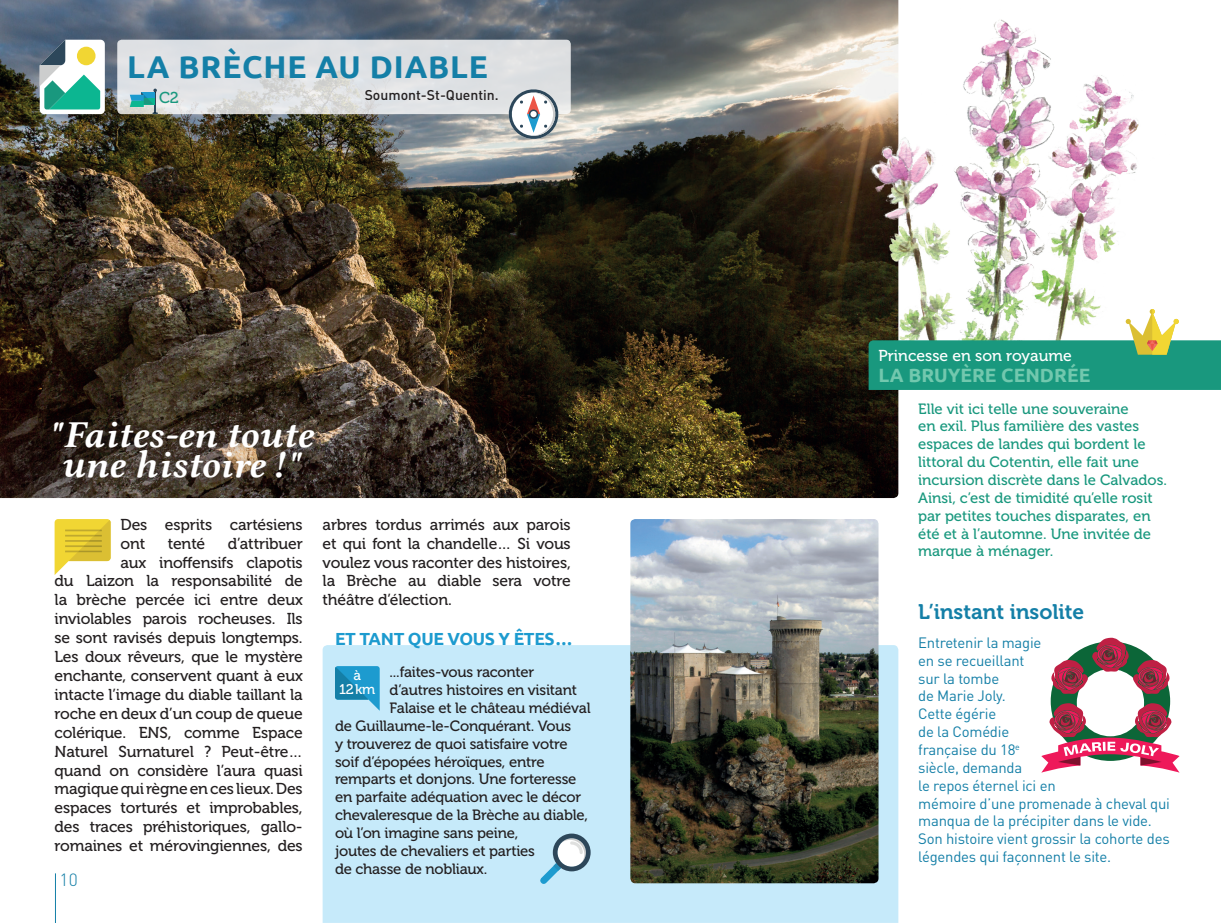
<style>
.page{position:relative;width:1221px;height:923px;background:#fff}
.page>*{position:absolute;margin:0;border:0;box-sizing:border-box;transform-origin:0 0}
.t1{font:38.5px/29.8px "Lin Libertine BI";color:#fff}
.t2{font:700 31.5px "Ubuntu";letter-spacing:.025em;color:#147fa7}
.t3{font:21px "Museo 700";color:#147fa7}
.t4{font:700 19.25px "Ubuntu";color:#72c8ae}
.t5{font:700 17.5px "Ubuntu";letter-spacing:-.02em;color:#1d9bcf}
.t6{font:300 17.5px "DIN Pro";color:#147fa7}
.t7{font:15.75px/18.9px "Museo 500";letter-spacing:-.01em;color:#231f20}
.t8{font:15.75px "Museo 500";color:#fff}
.t9{font:15.75px "Museo 500";color:#19987e}
.t10{font:14.88px "Museo 500";letter-spacing:-.015em;color:#231f20}
.t11{font:14.88px/17.8px "Museo 500";color:#19987e}
.t12{font:14.88px/17.8px "DIN Pro";letter-spacing:-.015em;color:#147fa7}
.t13{font:500 14px "DIN Pro";color:#231f20}
.t14{font:14px/14px "Museo 500";color:#fff;text-align:center}
</style>
<div class="page">
<img style="left:0;top:0;width:898px;height:498px">
<svg style="left:117px;top:40px;width:453px;height:74px;background:#dee0e2"></svg>
<hr style="left:55px;top:873px;width:1px;height:50px;background:#147fa7">
<svg style="left:40px;top:40px;width:65px;height:74px"></svg>
<div style="left:77px;top:47px;width:18px;height:18px;background:#f1d633;border-radius:50%"></div>
<svg style="left:55px;top:519px;width:56px;height:56px"></svg>
<svg style="left:506px;top:87px;width:54px;height:54px"></svg>
<div style="left:43px;top:411px;width:282px;height:78px;background:#231f20;opacity:.75"></div>
<svg style="left:130px;top:89px;width:28px;height:25px"></svg>
<img style="left:830px;top:6px;width:309px;height:345px">
<svg style="left:868px;top:309px;width:352px;height:81px"></svg>
<div style="left:322px;top:645px;width:576px;height:278px;background:#c6eafa"></div>
<svg style="left:539px;top:833px;width:51px;height:52px"></svg>
<img style="left:630px;top:519px;width:248px;height:364px">
<svg style="left:1041px;top:637px;width:138px;height:135px"></svg>
<svg style="left:335px;top:666px;width:44px;height:45px;background:#40a4cd"></svg>
<h2 class="t2" style="left:127px;top:48px;width:362px">LA BRÈCHE AU DIABLE</h2>
<p class="t13" style="left:364px;top:85px;width:136px">Soumont-St-Quentin.</p>
<p class="t9" style="left:159px;top:89px;width:21px">C2</p>
<h1 class="t1" style="left:50px;top:418px;width:264px">"Faites-en toute une histoire ! "</h1>
<p class="t7" style="left:120px;top:515px;width:184px">Des esprits cartésiens ont</p>
<p class="t7" style="left:55px;top:534px;width:250px;text-align:right">d’attribuer<br>aux inoffensifs clapotis<br>du Laizon la responsabilité de la brèche percée ici entre deux inviolables parois rocheuses. Ils se sont ravisés depuis longtemps.<br>Les doux rêveurs, que le mystère enchante, conservent quant à eux intacte l’image du diable taillant la roche en deux d’un coup de queue colérique. ENS, comme Espace<br>Naturel Surnaturel ? Peut-être… quand on considère l’aura quasi magique qui règne en ces lieux. Des espaces torturés et improbables, des traces préhistoriques, gallo&shy;romaines et mérovingiennes, des</p>
<p class="t7" style="left:168px;top:534px;width:39px">tenté</p>
<p class="t6" style="left:60px;top:867px;width:20px">10</p>
<p class="t7" style="left:322px;top:515px;width:250px;text-align:justify">arbres tordus arrimés aux parois et qui font la chandelle… Si vous voulez vous raconter des histoires, la Brèche au diable sera votre théâtre d’élection.</p>
<p class="t5" style="left:335px;top:628px;width:238px">ET TANT QUE VOUS Y ÊTES...</p>
<p class="t10" style="left:389px;top:664px;width:146px">...faites-vous raconter</p>
<p class="t10" style="left:389px;top:682px;width:189px">d’autres histoires en visitant</p>
<p class="t10" style="left:389px;top:699px;width:202px">Falaise et le château médiéval</p>
<p class="t10" style="left:335px;top:717px;width:238px">de Guillaume-le-Conquérant. Vous</p>
<p class="t10" style="left:335px;top:735px;width:234px">y trouverez de quoi satisfaire votre</p>
<p class="t10" style="left:335px;top:753px;width:211px">soif d’épopées héroïques, entre</p>
<p class="t10" style="left:335px;top:771px;width:243px">remparts et donjons. Une forteresse</p>
<p class="t10" style="left:335px;top:789px;width:248px">en parfaite adéquation avec le décor</p>
<p class="t10" style="left:335px;top:807px;width:254px">chevaleresque de la Brèche au diable,</p>
<p class="t10" style="left:335px;top:824px;width:185px">où l’on imagine sans peine,</p>
<p class="t10" style="left:335px;top:842px;width:201px">joutes de chevaliers et parties</p>
<p class="t10" style="left:335px;top:860px;width:154px">de chasse de nobliaux.</p>
<p class="t14" style="left:339px;top:668px;width:38px">à<br>12km</p>
<p class="t8" style="left:878px;top:346px;width:195px">Princesse en son royaume</p>
<p class="t4" style="left:878px;top:363px;width:213px">LA BRUYÈRE CENDRÉE</p>
<p class="t11" style="left:918px;top:400px;width:250px">Elle vit ici telle une souveraine<br>en exil. Plus familière des vastes espaces de landes qui bordent le littoral du Cotentin, elle fait une incursion discrète dans le Calvados.<br>Ainsi, c’est de timidité qu’elle rosit par petites touches disparates, en été et à l’automne. Une invitée de marque à ménager.</p>
<h3 class="t3" style="left:918px;top:600px;width:167px">L’instant insolite</h3>
<p class="t12" style="left:918px;top:633px;width:253px">Entretenir la magie<br>en se recueillant<br>sur la tombe<br>de Marie Joly.<br>Cette égérie<br>de la Comédie<br>française du 18<sup>e<br></sup>siècle, demanda<br>le repos éternel ici en<br>mémoire d’une promenade à cheval qui manqua de la précipiter dans le vide.<br>Son histoire vient grossir la cohorte des légendes qui façonnent le site.</p>
</div>
